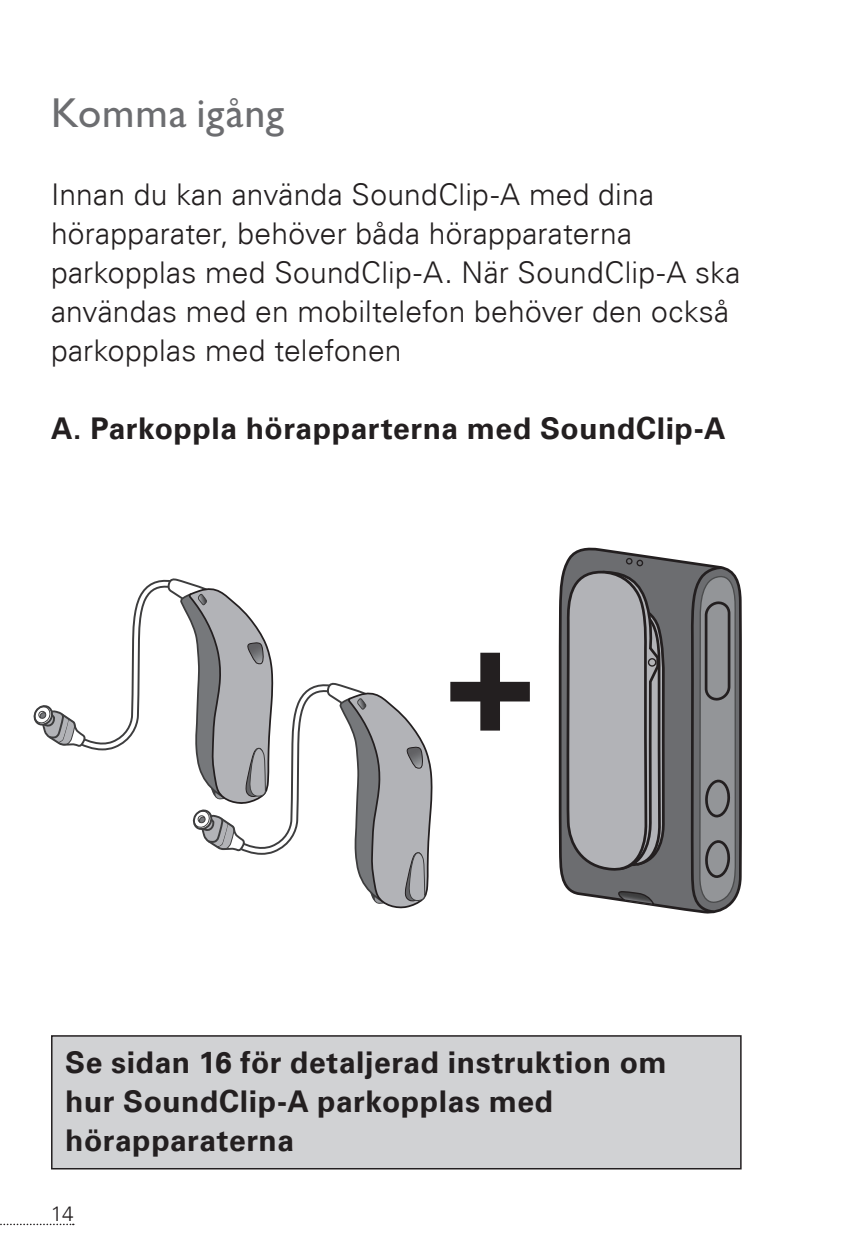
<style>
.page{position:relative;width:842px;height:1259px;background:#fff}
.page>*{position:absolute;margin:0;border:0;box-sizing:border-box;transform-origin:0 0}
.t1{font:500 42px "Gill Sans MT Pro";letter-spacing:.02em;color:#6c6d70}
.t2{font:300 30px/39px "Univers Com 45";letter-spacing:.005em;color:#231f20}
.t3{font:700 30px/39px "Univers Com 65";letter-spacing:.02em;color:#231f20}
.t4{font:300 21px "Univers Com 45";color:#231f20}
</style>
<div class="page">
<svg style="left:0;top:1223px;width:74px;height:2px"></svg>
<div style="left:52px;top:1036px;width:689px;height:132px;background:#d1d2d4"></div>
<div style="left:51px;top:1035px;width:691px;height:134px;border:2px solid #231f20"></div>
<svg style="left:559px;top:547px;width:183px;height:350px"></svg>
<div style="left:626px;top:558px;width:7px;height:6px;border:1px solid #231f20;border-radius:50%"></div>
<div style="left:636px;top:559px;width:7px;height:7px;border:1px solid #231f20;border-radius:50%"></div>
<svg style="left:564px;top:565px;width:173px;height:348px;background:#87888b"></svg>
<svg style="left:450px;top:653px;width:80px;height:77px"></svg>
<svg style="left:34px;top:578px;width:398px;height:330px"></svg>
<h1 class="t1" style="left:51px;top:88px;width:234px">Komma igång</h1>
<p class="t2" style="left:51px;top:175px;width:691px">Innan du kan använda SoundClip-A med dina hörapparater, behöver båda hörapparaterna parkopplas med SoundClip-A. När SoundClip-A ska användas med en mobiltelefon behöver den också parkopplas med telefonen</p>
<p class="t3" style="left:51px;top:409px;width:676px">A. Parkoppla hörapparterna med SoundClip-A</p>
<p class="t3" style="left:65px;top:1043px;width:603px">Se sidan 16 för detaljerad instruktion om hur SoundClip-A parkopplas med hörapparaterna</p>
<p class="t4" style="left:51px;top:1201px;width:24px">14</p>
</div>
